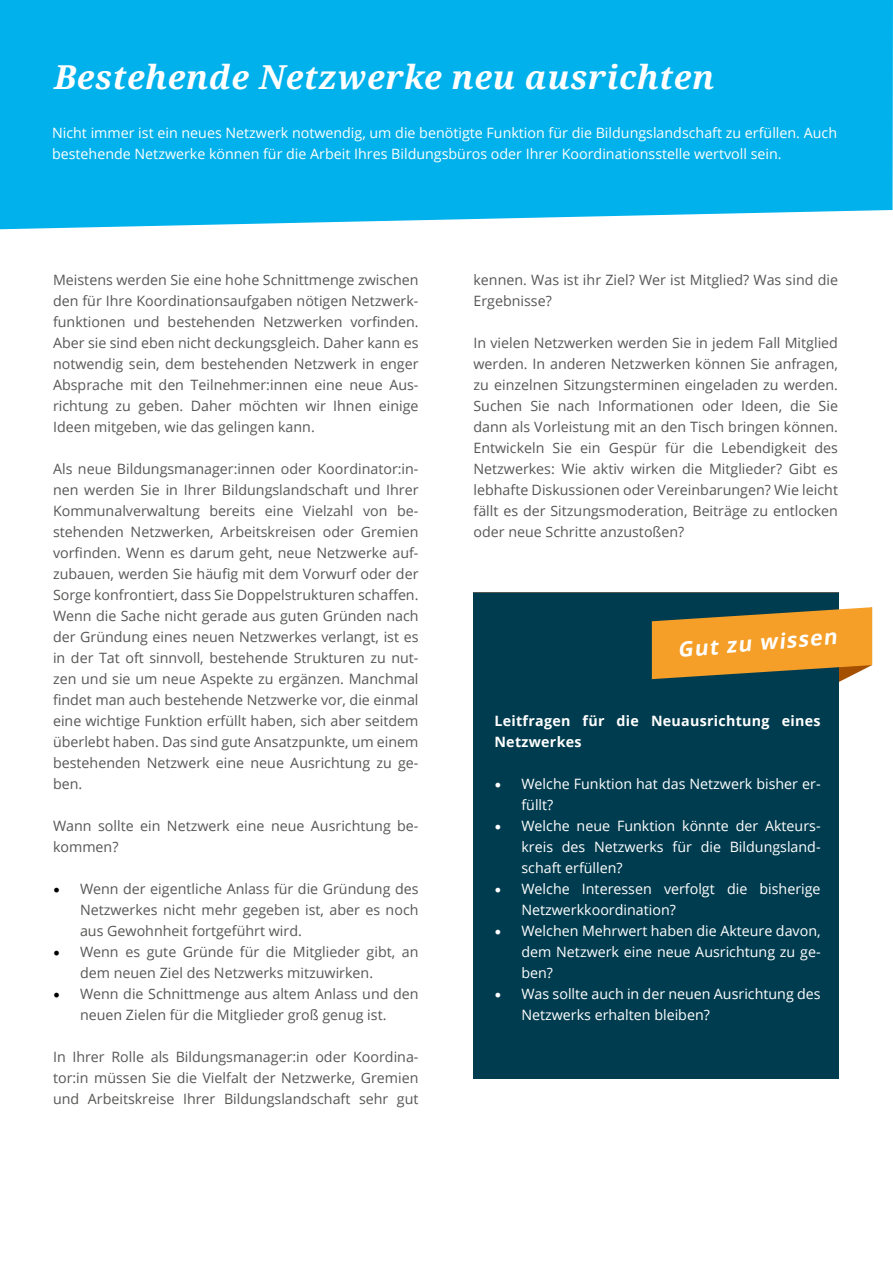
<style>
.page{position:relative;width:893px;height:1263px;background:#fff}
.page>*{position:absolute;margin:0;border:0;box-sizing:border-box;transform-origin:0 0}
.t1{font:italic 700 33px "Noto Serif";letter-spacing:.02em;color:#fff}
.t2{font:italic 700 21px "Open Sans";color:#fff}
.t3{font:14.25px/21px "Open Sans";color:#575756;text-align:justify}
.t4{font:14.25px/21px "Open Sans";color:#fff}
.t5{font:700 14.25px/21px "Open Sans";letter-spacing:.02em;color:#fff}
.s1{font-family:"Minion Pro";font-size:18px;color:#000}
.s2{font-family:"Minion Pro";font-size:18px}
</style>
<div class="page">
<div style="left:0;top:0;width:893px;height:229px;background:#00b1eb"></div>
<div style="left:473px;top:593px;width:366px;height:486px;background:#003c4f"></div>
<svg style="left:652px;top:607px;width:220px;height:75px"></svg>
<p class="t1" style="left:54px;top:54px;width:662px">Bestehende Netzwerke neu ausrichten</p>
<p class="t4" style="left:52px;top:122px;width:786px">Nicht immer ist ein neues Netzwerk notwendig, um die benötigte Funktion für die Bildungslandschaft zu erfüllen. Auch bestehende Netzwerke können für die Arbeit Ihres Bildungsbüros oder Ihrer Koordinationsstelle wertvoll sein.</p>
<p class="t3" style="left:53px;top:269px;width:367px">Meistens werden Sie eine hohe Schnittmenge zwischen den für Ihre Koordinationsaufgaben nötigen Netzwerk&shy;funktionen und bestehenden Netzwerken vorfinden.<br>Aber sie sind eben nicht deckungsgleich. Daher kann es notwendig sein, dem bestehenden Netzwerk in enger Absprache mit den Teilnehmer:innen eine neue Aus&shy;richtung zu geben. Daher möchten wir Ihnen einige Ideen mitgeben, wie das gelingen kann.</p>
<p class="t3" style="left:53px;top:458px;width:367px">Als neue Bildungsmanager:innen oder Koordinator:in&shy;nen werden Sie in Ihrer Bildungslandschaft und Ihrer Kommunalverwaltung bereits eine Vielzahl von be&shy;stehenden Netzwerken, Arbeitskreisen oder Gremien vorfinden. Wenn es darum geht, neue Netzwerke auf&shy;zubauen, werden Sie häufig mit dem Vorwurf oder der Sorge konfrontiert, dass Sie Doppelstrukturen schaffen.<br>Wenn die Sache nicht gerade aus guten Gründen nach der Gründung eines neuen Netzwerkes verlangt, ist es in der Tat oft sinnvoll, bestehende Strukturen zu nut&shy;zen und sie um neue Aspekte zu ergänzen. Manchmal findet man auch bestehende Netzwerke vor, die einmal eine wichtige Funktion erfüllt haben, sich aber seitdem überlebt haben. Das sind gute Ansatzpunkte, um einem bestehenden Netzwerk eine neue Ausrichtung zu ge&shy;ben.</p>
<p class="t3" style="left:53px;top:815px;width:367px">Wann sollte ein Netzwerk eine neue Ausrichtung be&shy;kommen?</p>
<p class="t3" style="left:80px;top:878px;width:340px;text-indent:-27px"><span class="s1">•</span> Wenn der eigentliche Anlass für die Gründung des Netzwerkes nicht mehr gegeben ist, aber es noch aus Gewohnheit fortgeführt wird.</p>
<p class="t3" style="left:80px;top:941px;width:340px;text-indent:-27px"><span class="s1">•</span> Wenn es gute Gründe für die Mitglieder gibt, an dem neuen Ziel des Netzwerks mitzuwirken.</p>
<p class="t3" style="left:53px;top:983px;width:367px;text-align:center"><span class="s1">•</span> Wenn die Schnittmenge aus altem Anlass und den neuen Zielen für die Mitglieder groß genug ist.</p>
<p class="t3" style="left:53px;top:1046px;width:367px">In Ihrer Rolle als Bildungsmanager:in oder Koordina&shy;tor:in müssen Sie die Vielfalt der Netzwerke, Gremien und Arbeitskreise Ihrer Bildungslandschaft sehr gut</p>
<p class="t3" style="left:473px;top:269px;width:366px">kennen. Was ist ihr Ziel? Wer ist Mitglied? Was sind die<br>Ergebnisse?</p>
<p class="t3" style="left:473px;top:332px;width:366px">In vielen Netzwerken werden Sie in jedem Fall Mitglied werden. In anderen Netzwerken können Sie anfragen, zu einzelnen Sitzungsterminen eingeladen zu werden.<br>Suchen Sie nach Informationen oder Ideen, die Sie dann als Vorleistung mit an den Tisch bringen können.<br>Entwickeln Sie ein Gespür für die Lebendigkeit des Netzwerkes: Wie aktiv wirken die Mitglieder? Gibt es lebhafte Diskussionen oder Vereinbarungen? Wie leicht fällt es der Sitzungsmoderation, Beiträge zu entlocken oder neue Schritte anzustoßen?</p>
<p class="t2" style="left:676px;top:635px;width:161px;rotate:-5deg">Gut zu wissen</p>
<p class="t5" style="left:494px;top:710px;width:328px">Leitfragen für die Neuausrichtung eines<br>Netzwerkes</p>
<p class="t4" style="left:521px;top:773px;width:301px;text-indent:-27px"><span class="s2">•</span> Welche Funktion hat das Netzwerk bisher er&shy;füllt?</p>
<p class="t4" style="left:521px;top:815px;width:301px;text-align:justify;text-indent:-27px"><span class="s2">•</span> Welche neue Funktion könnte der Akteurs&shy;kreis des Netzwerks für die Bildungsland&shy;schaft erfüllen?</p>
<p class="t4" style="left:521px;top:878px;width:301px;text-indent:-27px"><span class="s2">•</span> Welche Interessen verfolgt die bisherige<br>Netzwerkkoordination?</p>
<p class="t4" style="left:521px;top:920px;width:301px;text-align:justify;text-indent:-27px"><span class="s2">•</span> Welchen Mehrwert haben die Akteure davon, dem Netzwerk eine neue Ausrichtung zu ge&shy;ben?</p>
<p class="t4" style="left:521px;top:983px;width:301px;text-indent:-27px"><span class="s2">•</span> Was sollte auch in der neuen Ausrichtung des<br>Netzwerks erhalten bleiben?</p>
</div>
